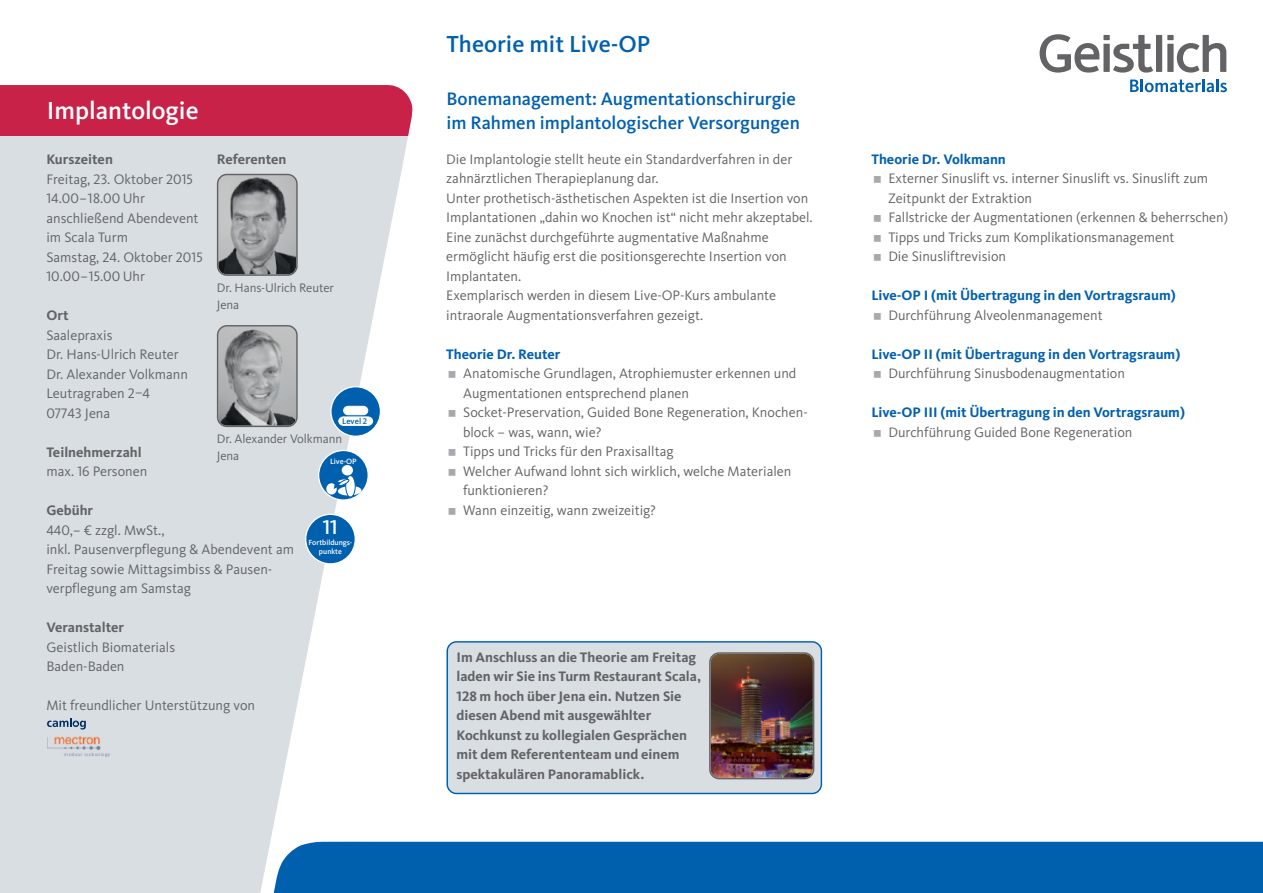
<style>
.page{position:relative;width:1263px;height:893px;background:#fff}
.page>*{position:absolute;margin:0;border:0;box-sizing:border-box;transform-origin:0 0}
.t1{font:500 25.5px "Kievit OT";color:#fff}
.t2{font:500 24px "Kievit OT";color:#0160ae}
.t3{font:500 20.7px "Kievit OT";color:#fff}
.t4{font:500 18.75px/24px "Kievit OT";color:#0160ae}
.t5{font:14.25px/19.5px "Kievit OT";color:#636366}
.t6{font:700 14.25px/19.5px "Kievit OT";color:#636366}
.t7{font:700 14.25px "Kievit OT";color:#0160ae}
.t8{font:12.75px/16.5px "Kievit OT";letter-spacing:-.005em;color:#636366}
.t9{font:500 8.55px "Kievit OT";color:#0160ae}
.t10{font:500 7.95px "Kievit OT";letter-spacing:-.005em;color:#fff}
.t11{font:500 7.65px/9.1px "Kievit OT";color:#fff;text-align:center}
</style>
<div class="page">
<svg style="left:0;top:136px;width:414px;height:757px;fill:#d8dee2"></svg>
<div style="left:0;top:85px;width:414px;height:51px;background:#c82249"></div>
<div style="left:269px;top:842px;width:994px;height:51px;background:#0160ae"></div>
<div style="left:1156px;top:35px;width:6px;height:37px;background:#636366"></div>
<svg style="left:1130px;top:80px;width:97px;height:12px"></svg>
<svg style="left:1167px;top:35px;width:59px;height:38px"></svg>
<svg style="left:1039px;top:34px;width:114px;height:39px"></svg>
<div style="left:331px;top:387px;width:49px;height:49px;background:#0160ae;border-radius:50%"></div>
<div style="left:330px;top:386px;width:51px;height:51px;border:1px solid #fff;border-radius:50%"></div>
<svg style="left:338px;top:417px;width:35px;height:9px"></svg>
<div style="left:344px;top:406px;width:24px;height:9px;background:#fff;border-radius:4px"></div>
<div style="left:343px;top:406px;width:25px;height:9px;border:1px solid #fff;border-radius:4px"></div>
<div style="left:319px;top:450px;width:49px;height:50px;background:#0160ae;border-radius:50%"></div>
<div style="left:318px;top:450px;width:51px;height:51px;border:1px solid #fff;border-radius:50%"></div>
<div style="left:326px;top:483px;width:11px;height:12px;background:#fff;border-radius:50%"></div>
<div style="left:342px;top:465px;width:11px;height:10px;background:#fff;border-radius:50%"></div>
<div style="left:345px;top:475px;width:11px;height:22px;border:1px solid #0160ae;border-radius:50%"></div>
<svg style="left:333px;top:478px;width:29px;height:18px"></svg>
<div style="left:306px;top:514px;width:49px;height:50px;background:#0160ae;border-radius:50%"></div>
<div style="left:305px;top:514px;width:51px;height:50px;border:1px solid #fff;border-radius:50%"></div>
<svg style="left:217px;top:174px;width:81px;height:102px;background:#8d9091"></svg>
<svg style="left:217px;top:325px;width:81px;height:102px;background:#989a9c"></svg>
<img style="left:47px;top:736px;width:63px;height:20px">
<svg style="left:47px;top:718px;width:39px;height:11px"></svg>
<div style="left:446px;top:641px;width:376px;height:153px;background:#d8dee2"></div>
<img style="left:709px;top:652px;width:105px;height:127px">
<h1 class="t1" style="left:47px;top:101px;width:153px">Implantologie</h1>
<p class="t6" style="left:46px;top:151px;width:68px">Kurszeiten</p>
<p class="t5" style="left:46px;top:170px;width:158px">Freitag, 23. Oktober 2015<br>14.00–18.00 Uhr anschließend Abendevent im Scala Turm<br>Samstag, 24. Oktober 2015<br>10.00–15.00 Uhr</p>
<p class="t6" style="left:46px;top:307px;width:24px">Ort</p>
<p class="t5" style="left:46px;top:326px;width:143px">Saalepraxis<br>Dr. Hans-Ulrich Reuter<br>Dr. Alexander Volkmann<br>Leutragraben 2–4<br>07743 Jena</p>
<p class="t6" style="left:46px;top:443px;width:97px">Teilnehmerzahl</p>
<p class="t5" style="left:46px;top:463px;width:102px">max. 16 Personen</p>
<p class="t6" style="left:46px;top:502px;width:48px">Gebühr</p>
<p class="t5" style="left:46px;top:521px;width:249px">440,– € zzgl. MwSt.,<br>inkl. Pausenverpflegung &amp; Abendevent am<br>Freitag sowie Mittagsimbiss &amp; Pausen - verpflegung am Samstag</p>
<p class="t6" style="left:46px;top:619px;width:79px">Veranstalter</p>
<p class="t5" style="left:46px;top:638px;width:130px">Geistlich Biomaterials<br>Baden-Baden</p>
<p class="t5" style="left:46px;top:697px;width:210px">Mit freundlicher Unterstützung von</p>
<p class="t6" style="left:217px;top:151px;width:71px">Referenten</p>
<p class="t8" style="left:217px;top:281px;width:119px">Dr. Hans-Ulrich Reuter<br>Jena</p>
<p class="t9" style="left:342px;top:418px;width:27px">Level 2</p>
<p class="t10" style="left:330px;top:458px;width:28px">Live-OP</p>
<p class="t8" style="left:217px;top:432px;width:127px">Dr. Alexander Volkmann<br>Jena</p>
<h3 class="t3" style="left:323px;top:519px;width:17px">11</h3>
<p class="t11" style="left:309px;top:538px;width:45px">Fortbildungs&shy;punkte</p>
<h2 class="t2" style="left:446px;top:35px;width:206px">Theorie mit Live-OP</h2>
<h3 class="t4" style="left:446px;top:88px;width:355px">Bonemanagement: Augmentationschirurgie im Rahmen implantologischer Versorgungen</h3>
<p class="t5" style="left:446px;top:151px;width:368px">Die Implantologie stellt heute ein Standardverfahren in der zahnärztlichen Therapieplanung dar.<br>Unter prothetisch-ästhetischen Aspekten ist die Insertion von Implantationen „dahin wo Knochen ist“ nicht mehr akzeptabel.<br>Eine zunächst durchgeführte augmentative Maßnahme ermöglicht häufig erst die positionsgerechte Insertion von Implantaten.<br>Exemplarisch werden in diesem Live-OP-Kurs ambulante intraorale Augmentationsverfahren gezeigt.</p>
<p class="t7" style="left:446px;top:349px;width:116px">Theorie Dr. Reuter</p>
<p class="t5" style="left:463px;top:365px;width:346px">Anatomische Grundlagen, Atrophiemuster erkennen und Augmentationen entsprechend planen Socket-Preservation, Guided Bone Regeneration, Knochen&shy;block – was, wann, wie?<br>Tipps und Tricks für den Praxisalltag<br>Welcher Aufwand lohnt sich wirklich, welche Materialen funktionieren?<br>Wann einzeitig, wann zweizeitig?</p>
<p class="t6" style="left:456px;top:649px;width:246px">Im Anschluss an die Theorie am Freitag laden wir Sie ins Turm Restaurant Scala, 128 m hoch über Jena ein. Nutzen Sie diesen Abend mit ausgewählter Kochkunst zu kollegialen Gesprächen mit dem Referententeam und einem spektakulären Panoramablick.</p>
<p class="t7" style="left:871px;top:154px;width:136px">Theorie Dr. Volkmann</p>
<p class="t5" style="left:888px;top:170px;width:341px">Externer Sinuslift vs. interner Sinuslift vs. Sinuslift zum Zeitpunkt der Extraktion<br>Fallstricke der Augmentationen (erkennen &amp; beherrschen)<br>Tipps und Tricks zum Komplikationsmanagement<br>Die Sinusliftrevision</p>
<p class="t7" style="left:871px;top:290px;width:306px">Live-OP I (mit Übertragung in den Vortragsraum)</p>
<p class="t5" style="left:888px;top:307px;width:216px">Durchführung Alveolenmanagement</p>
<p class="t7" style="left:871px;top:349px;width:310px">Live-OP II (mit Übertragung in den Vortragsraum)</p>
<p class="t5" style="left:888px;top:365px;width:238px">Durchführung Sinusbodenaugmentation</p>
<p class="t7" style="left:871px;top:407px;width:315px">Live-OP III (mit Übertragung in den Vortragsraum)</p>
<p class="t5" style="left:888px;top:424px;width:246px">Durchführung Guided Bone Regeneration</p>
</div>
